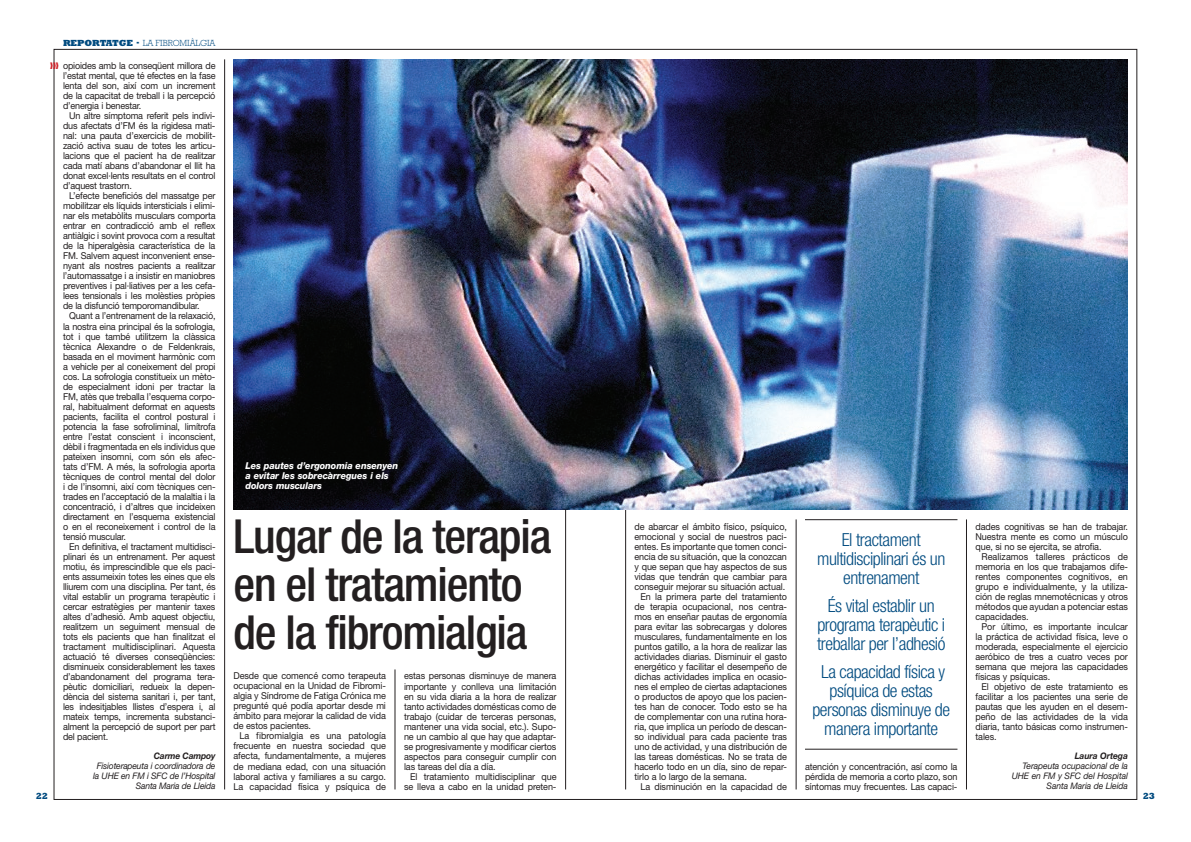
<style>
.page{position:relative;width:1191px;height:842px;background:#fff}
.page>*{position:absolute;margin:0;border:0;box-sizing:border-box;transform-origin:0 0}
.t1{font:500 condensed 47px/48px "Helvetica Neue";letter-spacing:-.025em;color:#231f20}
.t2{font:300 condensed 18px/19px "Helvetica Neue";letter-spacing:-.025em;color:#014b80;text-align:center}
.t3{font:9.5px/10px "Helvetica Neue";letter-spacing:-.01em;color:#231f20;text-align:justify;scale:.95 1}
.t4{font:italic 800 9.5px/10px "Helvetica Neue";letter-spacing:-.01em;color:#fff;scale:.95 1}
.t5{font:italic 9px/10px "Helvetica Neue";letter-spacing:-.02em;color:#231f20;text-align:right;scale:.95 1}
.t6{font:300 9px "Rockwell";letter-spacing:-.01em;color:#014b80}
.t7{font:italic 700 9px "Helvetica Neue";letter-spacing:-.015em;color:#231f20;scale:.95 1}
.t8{font:800 9px "Rockwell";color:#014b80}
.s1{font-weight:800}
.s2{color:#d1232a}
</style>
<div class="page">
<hr style="left:224px;top:59px;width:1px;height:730px;background:#231f20">
<hr style="left:395px;top:669px;width:1px;height:120px;background:#231f20">
<hr style="left:565px;top:59px;width:1px;height:730px;background:#231f20">
<hr style="left:625px;top:59px;width:1px;height:730px;background:#231f20">
<hr style="left:796px;top:519px;width:1px;height:270px;background:#231f20">
<hr style="left:966px;top:519px;width:1px;height:270px;background:#231f20">
<img style="left:233px;top:59px;width:895px;height:450px">
<hr style="left:805px;top:519px;width:152px;height:1px;background:#231f20">
<hr style="left:805px;top:749px;width:152px;height:1px;background:#231f20">
<p class="t6" style="left:63px;top:38px;width:150px"><span class="s1">REPORTATGE ·</span> LA FIBROMIÀLGIA</p>
<p class="t3" style="left:63px;top:61px;width:162px;text-indent:-13px"><span class="s2">→→→</span> opioides amb la conseqüent millora de l’estat mental, que té efectes en la fase lenta del son, així com un increment de la capacitat de treball i la percepció d’energia i benestar.</p>
<p class="t3" style="left:63px;top:111px;width:162px;text-indent:6px">Un altre símptoma referit pels indivi&shy;dus afectats d’FM és la rigidesa mati&shy;nal: una pauta d’exercicis de mobilit&shy;zació activa suau de totes les articu&shy;lacions que el pacient ha de realitzar cada matí abans d’abandonar el llit ha donat excel·lents resultats en el control d’aquest trastorn.</p>
<p class="t3" style="left:63px;top:191px;width:162px;text-indent:6px">L’efecte beneficiós del massatge per mobilitzar els líquids intersticials i elimi&shy;nar els metabòlits musculars comporta entrar en contradicció amb el reflex antiàlgic i sovint provoca com a resultat de la hiperalgèsia característica de la FM. Salvem aquest inconvenient ense&shy;nyant als nostres pacients a realitzar l’automassatge i a insistir en maniobres preventives i pal·liatives per a les cefa&shy;lees tensionals i les molèsties pròpies de la disfunció temporomandibular.</p>
<p class="t3" style="left:63px;top:311px;width:162px;text-indent:6px">Quant a l’entrenament de la relaxació, la nostra eina principal és la sofrologia, tot i que també utilitzem la clàssica tècnica Alexandre o de Feldenkrais, basada en el moviment harmònic com a vehicle per al coneixement del propi cos. La sofrologia constitueix un mèto&shy;de especialment idoni per tractar la FM, atès que treballa l’esquema corpo&shy;ral, habitualment deformat en aquests pacients, facilita el control postural i potencia la fase sofroliminal, limítrofa entre l’estat conscient i inconscient, dèbil i fragmentada en els individus que pateixen insomni, com són els afec&shy;tats d’FM. A més, la sofrologia aporta tècniques de control mental del dolor i de l’insomni, així com tècniques cen&shy;trades en l’acceptació de la malaltia i la concentració, i d’altres que incideixen directament en l’esquema existencial o en el reconeixement i control de la tensió muscular.</p>
<p class="t3" style="left:63px;top:541px;width:162px;text-indent:6px">En definitiva, el tractament multidisci&shy;plinari és un entrenament. Per aquest motiu, és imprescindible que els paci&shy;ents assumeixin totes les eines que els lliurem com una disciplina. Per tant, és vital establir un programa terapèutic i cercar estratègies per mantenir taxes altes d’adhesió. Amb aquest objectiu, realitzem un seguiment mensual de tots els pacients que han finalitzat el tractament multidisciplinari. Aquesta actuació té diverses conseqüències: disminueix considerablement les taxes d’abandonament del programa tera&shy;pèutic domiciliari, redueix la depen&shy;dència del sistema sanitari i, per tant, les indesitjables llistes d’espera i, al mateix temps, incrementa substanci&shy;alment la percepció de suport per part del pacient.</p>
<p class="t7" style="left:154px;top:751px;width:66px">Carme Campoy</p>
<p class="t5" style="left:93px;top:761px;width:130px">Fisioterapeuta i coordinadora de la UHE en FM i SFC de l’Hospital<br>Santa Maria de Lleida</p>
<p class="t4" style="left:245px;top:461px;width:162px">Les pautes d’ergonomia ensenyen a evitar les sobrecàrregues i els dolors musculars</p>
<h1 class="t1" style="left:233px;top:512px;width:319px">Lugar de la terapia en el tratamiento de la fibromialgia</h1>
<p class="t3" style="left:634px;top:521px;width:162px">de abarcar el ámbito físico, psíquico,</p>
<p class="t3" style="left:634px;top:531px;width:162px">emocional y social de nuestros paci-</p>
<p class="t3" style="left:634px;top:541px;width:162px">entes. Es importante que tomen conci-</p>
<p class="t3" style="left:634px;top:551px;width:162px">encia de su situación, que la conozcan</p>
<p class="t3" style="left:634px;top:561px;width:162px">y que sepan que hay aspectos de sus</p>
<p class="t3" style="left:634px;top:571px;width:162px">vidas que tendrán que cambiar para</p>
<p class="t3" style="left:634px;top:581px;width:160px">conseguir mejorar su situación actual.</p>
<p class="t3" style="left:640px;top:591px;width:156px">En la primera parte del tratamiento</p>
<p class="t3" style="left:634px;top:601px;width:162px">de terapia ocupacional, nos centra-</p>
<p class="t3" style="left:634px;top:611px;width:162px">mos en enseñar pautas de ergonomía</p>
<p class="t3" style="left:634px;top:621px;width:162px">para evitar las sobrecargas y dolores</p>
<p class="t3" style="left:634px;top:631px;width:162px">musculares, fundamentalmente en los</p>
<p class="t3" style="left:634px;top:641px;width:162px">puntos gatillo, a la hora de realizar las</p>
<p class="t3" style="left:634px;top:651px;width:162px">actividades diarias. Disminuir el gasto</p>
<p class="t3" style="left:634px;top:661px;width:162px">energético y facilitar el desempeño de</p>
<p class="t3" style="left:634px;top:671px;width:162px">dichas actividades implica en ocasio-</p>
<p class="t3" style="left:634px;top:681px;width:162px">nes el empleo de ciertas adaptaciones</p>
<p class="t3" style="left:634px;top:691px;width:162px">o productos de apoyo que los pacien-</p>
<p class="t3" style="left:634px;top:701px;width:162px">tes han de conocer. Todo esto se ha</p>
<p class="t3" style="left:634px;top:711px;width:162px">de complementar con una rutina hora-</p>
<p class="t3" style="left:634px;top:721px;width:162px">ria, que implica un período de descan-</p>
<p class="t3" style="left:634px;top:731px;width:162px">so individual para cada paciente tras</p>
<p class="t3" style="left:634px;top:741px;width:162px">uno de actividad, y una distribución de</p>
<p class="t3" style="left:634px;top:751px;width:162px">las tareas domésticas. No se trata de</p>
<p class="t3" style="left:634px;top:761px;width:162px">hacerlo todo en un día, sino de repar-</p>
<p class="t3" style="left:634px;top:771px;width:120px">tirlo a lo largo de la semana.</p>
<p class="t3" style="left:640px;top:781px;width:156px">La disminución en la capacidad de</p>
<p class="t3" style="left:975px;top:521px;width:162px">dades cognitivas se han de trabajar.<br>Nuestra mente es como un músculo que, si no se ejercita, se atrofia.</p>
<p class="t3" style="left:975px;top:551px;width:162px;text-indent:6px">Realizamos talleres prácticos de memoria en los que trabajamos dife&shy;rentes componentes cognitivos, en grupo e individualmente, y la utiliza&shy;ción de reglas mnemotécnicas y otros métodos que ayudan a potenciar estas capacidades.</p>
<p class="t3" style="left:975px;top:621px;width:162px;text-indent:6px">Por último, es importante inculcar la práctica de actividad física, leve o moderada, especialmente el ejercicio aeróbico de tres a cuatro veces por semana que mejora las capacidades físicas y psíquicas.</p>
<p class="t3" style="left:975px;top:681px;width:162px;text-indent:6px">El objetivo de este tratamiento es facilitar a los pacientes una serie de pautas que les ayuden en el desem&shy;peño de las actividades de la vida diaria, tanto básicas como instrumen&shy;tales.</p>
<p class="t7" style="left:1074px;top:751px;width:57px">Laura Ortega</p>
<p class="t5" style="left:1011px;top:761px;width:124px">Terapeuta ocupacional de la<br>UHE en FM y SFC del Hospital<br>Santa Maria de Lleida</p>
<h2 class="t2" style="left:817px;top:530px;width:130px">El tractament multidisciplinari és un entrenament</h2>
<h2 class="t2" style="left:817px;top:596px;width:130px">És vital establir un programa terapèutic i treballar per l’adhesió</h2>
<h2 class="t2" style="left:812px;top:662px;width:139px">La capacidad física y psíquica de estas personas disminuye de manera importante</h2>
<p class="t3" style="left:233px;top:671px;width:162px">Desde que comencé como terapeuta ocupacional en la Unidad de Fibromi&shy;algia y Síndrome de Fatiga Crónica me pregunté qué podía aportar desde mi ámbito para mejorar la calidad de vida de estos pacientes.</p>
<p class="t3" style="left:233px;top:731px;width:162px;text-indent:6px">La fibromialgia es una patología frecuente en nuestra sociedad que afecta, fundamentalmente, a mujeres de mediana edad, con una situación laboral activa y familiares a su cargo.<br>La capacidad física y psíquica de</p>
<p class="t3" style="left:404px;top:671px;width:162px">estas personas disminuye de manera importante y conlleva una limitación en su vida diaria a la hora de realizar tanto actividades domésticas como de trabajo (cuidar de terceras personas, mantener una vida social, etc.). Supo&shy;ne un cambio al que hay que adaptar&shy;se progresivamente y modificar ciertos aspectos para conseguir cumplir con las tareas del día a día.</p>
<p class="t3" style="left:404px;top:771px;width:162px;text-align:right">El tratamiento multidisciplinar que se lleva a cabo en la unidad preten-</p>
<p class="t3" style="left:805px;top:761px;width:162px">atención y concentración, así como la pérdida de memoria a corto plazo, son síntomas muy frecuentes. Las capaci-</p>
<p class="t8" style="left:36px;top:791px;width:14px">22</p>
<p class="t8" style="left:1143px;top:791px;width:14px">23</p>
</div>
